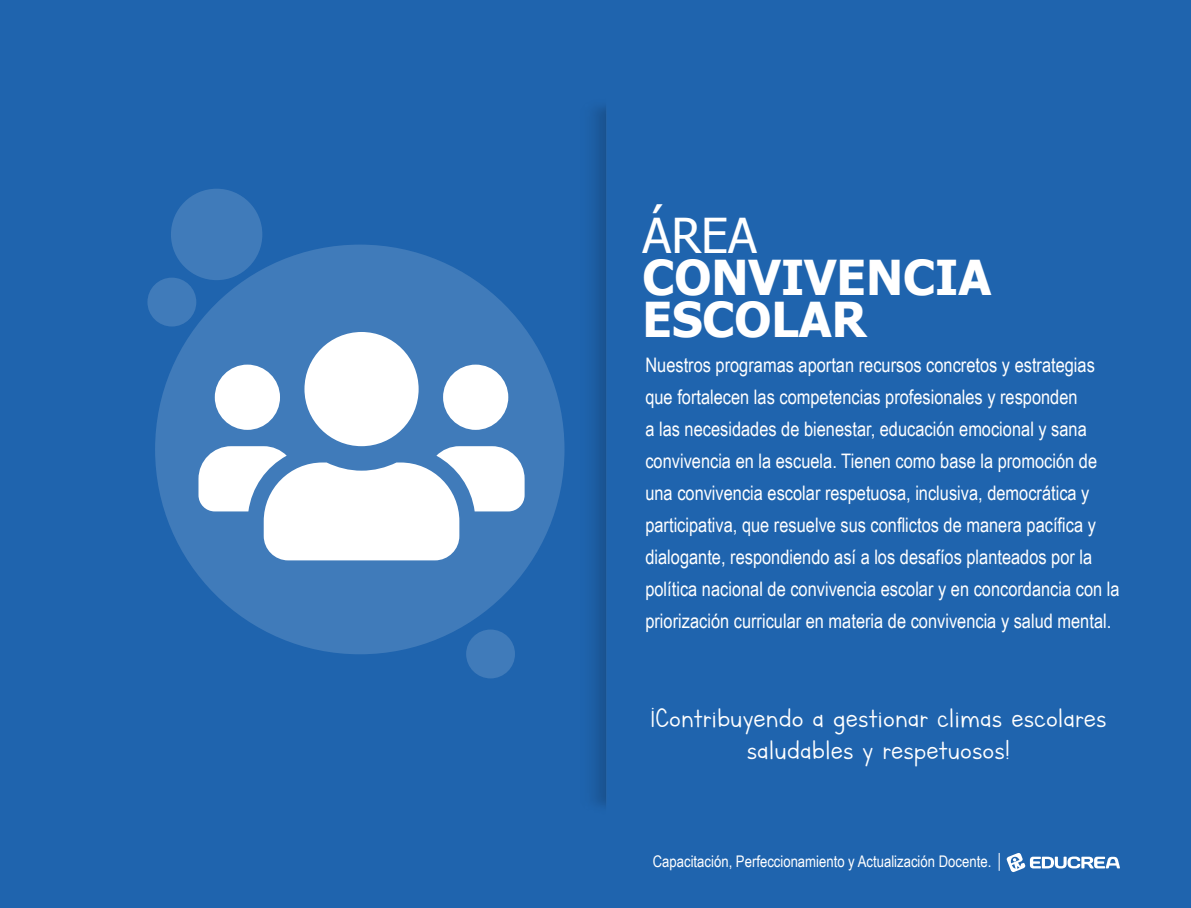
<style>
.page{position:relative;width:1191px;height:908px;background:#fff}
.page>*{position:absolute;margin:0;border:0;box-sizing:border-box;transform-origin:0 0}
.t1{font:700 48px/42px "Tahoma";color:#fff}
.t2{font:48px "Tahoma";color:#fff}
.t3{font:32px/32px "Lettersfor Learners";color:#fff;text-align:center}
.t4{font:20px/32px "Arial Narrow";color:#fff}
.t5{font:16px "Arial Narrow";color:#fff}
</style>
<div class="page">
<div style="left:0;top:0;width:1191px;height:907px;background:#1f64ae"></div>
<div style="left:155px;top:244px;width:409px;height:410px;background:#407bba;border-radius:50%"></div>
<div style="left:171px;top:189px;width:91px;height:91px;background:#407bba;border-radius:50%"></div>
<div style="left:147px;top:277px;width:49px;height:49px;background:#407bba;border-radius:50%"></div>
<div style="left:466px;top:629px;width:49px;height:49px;background:#407bba;border-radius:50%"></div>
<img style="left:543px;top:106px;width:63px;height:701px">
<svg style="left:198px;top:332px;width:326px;height:228px;fill:#fff"></svg>
<svg style="left:1006px;top:853px;width:114px;height:19px"></svg>
<svg style="left:998px;top:853px;width:1px;height:17px"></svg>
<h1 class="t2" style="left:642px;top:203px;width:116px">ÁREA</h1>
<h1 class="t1" style="left:642px;top:254px;width:350px">CONVIVENCIA<br>ESCOLAR</h1>
<p class="t4" style="left:645px;top:348px;width:476px">Nuestros programas aportan recursos concretos y estrategias que fortalecen las competencias profesionales y responden<br>a las necesidades de bienestar, educación emocional y sana convivencia en la escuela. Tienen como base la promoción de una convivencia escolar respetuosa, inclusiva, democrática y participativa, que resuelve sus conflictos de manera pacífica y dialogante, respondiendo así a los desafíos planteados por la política nacional de convivencia escolar y en concordancia con la priorización curricular en materia de convivencia y salud mental.</p>
<h2 class="t3" style="left:650px;top:701px;width:458px">¡Contribuyendo a gestionar climas escolares saludables y respetuosos!</h2>
<p class="t5" style="left:653px;top:849px;width:340px">Capacitación, Perfeccionamiento y Actualización Docente.</p>
</div>
